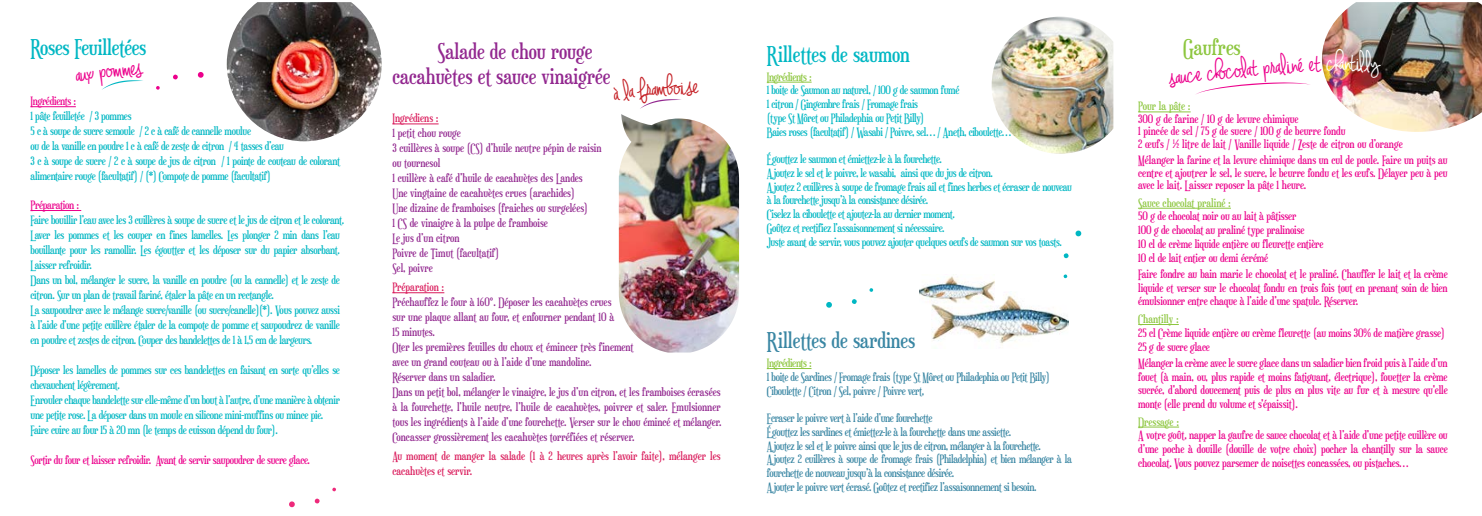
<style>
.page{position:relative;width:1482px;height:516px;background:#fff}
.page>*{position:absolute;margin:0;border:0;box-sizing:border-box;transform-origin:0 0}
.t1{font:700 27.5px "Jennifer Lynne";color:#ec008c}
.t2{font:700 27.5px "Jennifer Lynne";color:#fff}
.t3{font:21.25px/25px "Euphorigenic";color:#92278f}
.t4{font:21.25px "Euphorigenic";letter-spacing:-.01em;color:#00b7c3}
.t5{font:21.25px "Euphorigenic";color:#3986a3}
.t6{font:21.25px "Euphorigenic";color:#8dc63f}
.t7{font:11.25px/15px "Euphorigenic";letter-spacing:-.025em;color:#00b7c3}
.t8{font:11.25px/13.8px "Euphorigenic";letter-spacing:-.01em;color:#ec008c;text-align:justify}
.t9{font:11.25px/15px "Euphorigenic";color:#92278f}
.t10{font:11.25px/13.8px "Euphorigenic";letter-spacing:-.03em;color:#3986a3}
.t11{font:11.25px/15px "Euphorigenic";color:#da1c5c}
.t12{font:11.25px "Euphorigenic";color:#8dc63f}
.t13{font:11.25px "Euphorigenic";letter-spacing:-.03em;color:#8dc63f}
</style>
<div class="page">
<svg style="left:332px;top:487px;width:4px;height:4px"></svg>
<svg style="left:314px;top:498px;width:6px;height:6px"></svg>
<svg style="left:289px;top:501px;width:6px;height:6px"></svg>
<svg style="left:869px;top:288px;width:4px;height:4px"></svg>
<svg style="left:851px;top:299px;width:6px;height:5px"></svg>
<svg style="left:826px;top:302px;width:6px;height:6px"></svg>
<svg style="left:1063px;top:274px;width:4px;height:4px"></svg>
<svg style="left:1063px;top:253px;width:6px;height:5px"></svg>
<svg style="left:1075px;top:230px;width:6px;height:7px"></svg>
<svg style="left:156px;top:86px;width:4px;height:4px"></svg>
<svg style="left:173px;top:74px;width:5px;height:6px"></svg>
<svg style="left:198px;top:72px;width:6px;height:6px"></svg>
<hr style="left:1138px;top:112px;width:52px;height:1px;background:#8dc63f">
<hr style="left:1138px;top:208px;width:93px;height:1px;background:#8dc63f">
<hr style="left:1138px;top:324px;width:41px;height:1px;background:#8dc63f">
<hr style="left:1138px;top:427px;width:41px;height:1px;background:#8dc63f">
<hr style="left:31px;top:106px;width:45px;height:1px;background:#ec008c">
<hr style="left:31px;top:210px;width:50px;height:1px;background:#ec008c">
<hr style="left:767px;top:82px;width:44px;height:1px;background:#8dc63f">
<hr style="left:769px;top:368px;width:42px;height:1px;background:#8dc63f">
<img style="left:931px;top:294px;width:137px;height:50px">
<img style="left:919px;top:274px;width:75px;height:31px">
<img style="left:991px;top:17px;width:122px;height:137px">
<img style="left:1323px;top:2px;width:159px;height:130px">
<svg style="left:1195px;top:82px;width:115px;height:13px"></svg>
<hr style="left:392px;top:124px;width:47px;height:1px;background:#da1c5c">
<hr style="left:392px;top:292px;width:52px;height:1px;background:#da1c5c">
<img style="left:619px;top:114px;width:120px;height:238px">
<img style="left:227px;top:2px;width:155px;height:139px">
<svg style="left:1322px;top:48px;width:29px;height:24px"></svg>
<svg style="left:1357px;top:49px;width:23px;height:29px"></svg>
<svg style="left:640px;top:99px;width:41px;height:10px"></svg>
<svg style="left:102px;top:80px;width:41px;height:10px"></svg>
<h2 class="t4" style="left:31px;top:35px;width:117px">Roses Feuilletées</h2>
<p class="t8" style="left:31px;top:94px;width:47px">Ingrédients :</p>
<p class="t7" style="left:31px;top:109px;width:311px">1 pâte feuilletée / 3 pommes<br>5 c à soupe de sucre semoule / 2 c à café de cannelle moulue<br>ou de la vanille en poudre 1 c à café de zeste de citron / 4 tasses d’eau<br>3 c à soupe de sucre / 2 c à soupe de jus de citron / 1 pointe de couteau de colorant alimentaire rouge (facultatif) / (*) Compote de pomme (facultatif)</p>
<p class="t8" style="left:31px;top:198px;width:50px">Préparation :</p>
<p class="t7" style="left:31px;top:212px;width:315px">Faire bouillir l’eau avec les 3 cuillères à soupe de sucre et le jus de citron et le colorant.<br>Laver les pommes et les couper en fines lamelles. Les plonger 2 min dans l’eau bouillante pour les ramollir. Les égoutter et les déposer sur du papier absorbant.<br>Laisser refroidir.<br>Dans un bol, mélanger le sucre, la vanille en poudre (ou la cannelle) et le zeste de citron. Sur un plan de travail fariné, étaler la pâte en un rectangle.<br>La saupoudrer avec le mélange sucre/vanille (ou sucre/canelle)(*). Vous pouvez aussi à l’aide d’une petite cuillère étaler de la compote de pomme et saupoudrez de vanille en poudre et zestes de citron. Couper des bandelettes de 1 à 1,5 cm de largeurs.</p>
<p class="t7" style="left:31px;top:362px;width:311px">Déposer les lamelles de pommes sur ces bandelettes en faisant en sorte qu’elles se chevauchent légèrement.<br>Enrouler chaque bandelette sur elle-même d’un bout à l’autre, d’une manière à obtenir une petite rose. La déposer dans un moule en silicone mini-muffins ou mince pie.<br>Faire cuire au four 15 à 20 mn (le temps de cuisson dépend du four).</p>
<p class="t8" style="left:31px;top:453px;width:281px">Sortir du four et laisser refroidir. Avant de servir saupoudrer de sucre glace.</p>
<h2 class="t3" style="left:392px;top:38px;width:219px;text-indent:45px">Salade de chou rouge cacahuètes et sauce vinaigrée</h2>
<p class="t11" style="left:392px;top:111px;width:48px">Ingrédiens :</p>
<p class="t9" style="left:392px;top:126px;width:211px">1 petit chou rouge<br>3 cuillères à soupe (CS) d’huile neutre pépin de raisin ou tournesol<br>1 cuillère à café d’huile de cacahuètes des Landes<br>Une vingtaine de cacahuètes crues (arachides)<br>Une dizaine de framboises (fraiches ou surgelées)<br>1 CS de vinaigre à la pulpe de framboise<br>Le jus d’un citron<br>Poivre de Timut (facultatif)<br>Sel, poivre</p>
<p class="t11" style="left:392px;top:279px;width:53px">Préparation :</p>
<p class="t9" style="left:392px;top:294px;width:331px">Préchauffez le four à 160°. Déposer les cacahuètes crues<br>sur une plaque allant au four, et enfourner pendant 10 à<br>15 minutes.<br>Oter les premières feuilles du choux et émincer très finement<br>avec un grand couteau ou à l’aide d’une mandoline.<br>Réserver dans un saladier.<br>Dans un petit bol, mélanger le vinaigre, le jus d’un citron, et les framboises écrasées à la fourchette, l’huile neutre, l’huile de cacahuètes, poivrer et saler. Emulsionner tous les ingrédients à l’aide d’une fourchette. Verser sur le chou émincé et mélanger.<br>Concasser grossièrement les cacahuètes torréfiées et réserver.</p>
<p class="t11" style="left:392px;top:448px;width:330px">Au moment de manger la salade (1 à 2 heures après l’avoir faite), mélanger les cacahuètes et servir.</p>
<h2 class="t4" style="left:767px;top:41px;width:145px">Rillettes de saumon</h2>
<p class="t13" style="left:767px;top:70px;width:47px">Ingrédients :</p>
<p class="t7" style="left:767px;top:83px;width:246px;line-height:13.8px">1 boite de Saumon au naturel, / 100 g de saumon fumé<br>1 citron / Gingembre frais / Fromage frais<br>(type St Môret ou Philadephia ou Petit Billy)<br>Baies roses (facultatif) / Wasabi / Poivre, sel… / Aneth, ciboulette…</p>
<p class="t7" style="left:767px;top:152px;width:307px;line-height:13.8px">Égouttez le saumon et émiettez-le à la fourchette.<br>Ajoutez le sel et le poivre, le wasabi, ainsi que du jus de citron.<br>Ajoutez 2 cuillères à soupe de fromage frais ail et fines herbes et écraser de nouveau à la fourchette jusqu’à la consistance désirée.<br>Ciselez la ciboulette et ajoutez-la au dernier moment.<br>Goûtez et rectifiez l’assaisonnement si nécessaire.<br>Juste avant de servir, vous pouvez ajouter quelques oeufs de saumon sur vos toasts.</p>
<h2 class="t5" style="left:767px;top:328px;width:150px">Rillettes de sardines</h2>
<p class="t13" style="left:767px;top:356px;width:46px">Ingrédients :</p>
<p class="t10" style="left:767px;top:370px;width:284px">1 boite de Sardines / Fromage frais (type St Môret ou Philadephia ou Petit Billy)<br>Ciboulette / Citron / Sel, poivre / Poivre vert,</p>
<p class="t10" style="left:767px;top:411px;width:306px">Ecraser le poivre vert à l’aide d’une fourchette<br>Égouttez les sardines et émiettez-le à la fourchette dans une assiette.<br>Ajoutez le sel et le poivre ainsi que le jus de citron, mélanger à la fourchette.<br>Ajoutez 2 cuillères à soupe de fromage frais (Philadelphia) et bien mélanger à la fourchette de nouveau jusqu’à la consistance désirée.<br>Ajouter le poivre vert écrasé. Goûtez et rectifiez l’assaisonnement si besoin.</p>
<h2 class="t6" style="left:1183px;top:34px;width:59px">Gaufres</h2>
<h1 class="t1" style="left:1239px;top:51px;width:30px;rotate:-5deg">lat p</h1>
<h1 class="t1" style="left:1268px;top:48px;width:30px;rotate:-4deg">ralin</h1>
<h1 class="t2" style="left:1350px;top:44px;width:13px">ti</h1>
<h1 class="t1" style="left:1205px;top:54px;width:36px;rotate:-6deg">choco</h1>
<h1 class="t1" style="left:1166px;top:59px;width:35px;rotate:-7deg">sauce</h1>
<p class="t12" style="left:1138px;top:99px;width:54px">Pour la pâte :</p>
<p class="t8" style="left:1138px;top:112px;width:266px;line-height:12.5px;text-align:left">300 g de farine / 10 g de levure chimique<br>1 pincée de sel / 75 g de sucre / 100 g de beurre fondu<br>2 œufs / ½ litre de lait / Vanille liquide / Zeste de citron ou d’orange</p>
<p class="t8" style="left:1138px;top:154px;width:311px;line-height:12.5px">Mélanger la farine et la levure chimique dans un cul de poule. Faire un puits au centre et ajoutrer le sel, le sucre, le beurre fondu et les œufs. Délayer peu à peu avec le lait. Laisser reposer la pâte 1 heure.</p>
<p class="t12" style="left:1138px;top:196px;width:94px">Sauce chocolat praliné :</p>
<p class="t8" style="left:1138px;top:209px;width:187px;text-align:left">50 g de chocolat noir ou au lait à pâtisser<br>100 g de chocolat au praliné type pralinoise<br>10 cl de crème liquide entière ou fleurette entière 10 cl de lait entier ou demi écrémé</p>
<p class="t8" style="left:1138px;top:267px;width:311px">Faire fondre au bain marie le chocolat et le praliné. Chauffer le lait et la crème liquide et verser sur le chocolat fondu en trois fois tout en prenant soin de bien émulsionner entre chaque à l’aide d’une spatule. Réserver.</p>
<p class="t12" style="left:1138px;top:312px;width:42px">Chantilly :</p>
<p class="t8" style="left:1138px;top:326px;width:308px">25 cl Crème liquide entière ou crème fleurette (au moins 30% de matière grasse)<br>25 g de sucre glace</p>
<p class="t8" style="left:1138px;top:356px;width:311px">Mélanger la crème avec le sucre glace dans un saladier bien froid puis à l’aide d’un fouet (à main, ou, plus rapide et moins fatiguant, électrique), fouetter la crème sucrée, d'abord doucement puis de plus en plus vite au fur et à mesure qu'elle monte (elle prend du volume et s'épaissit).</p>
<p class="t12" style="left:1138px;top:414px;width:42px">Dressage :</p>
<p class="t8" style="left:1138px;top:428px;width:311px">A votre goût, napper la gaufre de sauce chocolat et à l’aide d’une petite cuillère ou d’une poche à douille (douille de votre choix) pocher la chantilly sur la sauce chocolat. Vous pouvez parsemer de noisettes concassées, ou pistaches…</p>
</div>
